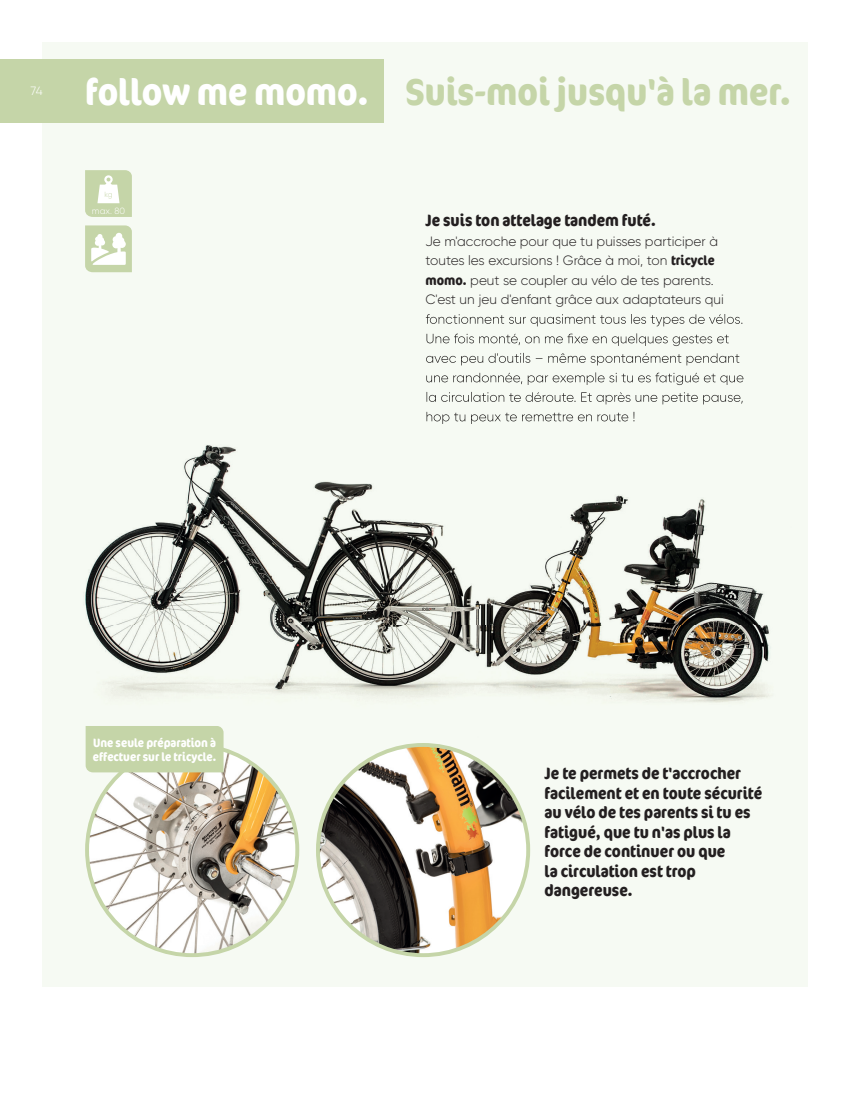
<style>
.page{position:relative;width:851px;height:1106px;background:#fff}
.page>*{position:absolute;margin:0;border:0;box-sizing:border-box;transform-origin:0 0}
.t1{font:700 condensed 37.5px "Cocon Offc Pro";color:#c5d5a8}
.t2{font:700 condensed 16.5px/19.5px "Cocon Offc Pro";color:#231f20}
.t3{font:300 13.5px/19.5px "Gilroy";color:#231f20}
.t4{font:700 condensed 12.15px/14.5px "Cocon Offc Pro";color:#fff}
.t5{font:300 12px "Gilroy";color:#fff}
.t6{font:300 9px "Gilroy";color:#fff}
.t7{font:300 7.5px "Gilroy";color:#c5d5a8}
.s1{color:#fff}
.s2{font-family:"Cocon Offc Pro";font-weight:700;font-stretch:condensed}
</style>
<div class="page">
<div style="left:43px;top:43px;width:765px;height:943px;background:#f6faf3"></div>
<div style="left:0;top:60px;width:384px;height:63px;background:#c5d5a8"></div>
<img style="left:85px;top:317px;width:684px;height:464px">
<img style="left:426px;top:315px;width:317px;height:11px">
<img style="left:426px;top:333px;width:303px;height:13px">
<img style="left:426px;top:353px;width:313px;height:12px">
<img style="left:426px;top:372px;width:317px;height:13px">
<img style="left:426px;top:392px;width:317px;height:12px">
<img style="left:426px;top:412px;width:208px;height:12px">
<svg style="left:85px;top:170px;width:47px;height:47px"></svg>
<svg style="left:85px;top:225px;width:47px;height:47px"></svg>
<img style="left:87px;top:745px;width:210px;height:210px;border-radius:105px">
<img style="left:318px;top:745px;width:210px;height:210px;border-radius:105px">
<div style="left:86px;top:726px;width:137px;height:46px;background:#c5d5a8"></div>
<p class="t5" style="left:30px;top:83px;width:14px">74</p>
<h1 class="t1" style="left:85px;top:65px;width:707px"><span class="s1">follow me momo.</span> Suis-moi jusqu'à la mer.</h1>
<p class="t7" style="left:104px;top:190px;width:10px">kg</p>
<p class="t6" style="left:92px;top:205px;width:35px">max. 80</p>
<p class="t2" style="left:425px;top:210px;width:232px">Je suis ton attelage tandem futé.</p>
<p class="t3" style="left:425px;top:231px;width:300px">Je m'accroche pour que tu puisses participer à toutes les excursions ! Grâce à moi, ton <span class="s2">tricycle momo.</span> peut se coupler au vélo de tes parents.<br>C'est un jeu d'enfant grâce aux adaptateurs qui</p>
<p class="t4" style="left:93px;top:735px;width:125px">Une seule préparation à effectuer sur le tricycle.</p>
<p class="t2" style="left:544px;top:763px;width:219px">Je te permets de t'accrocher facilement et en toute sécurité au vélo de tes parents si tu es fatigué, que tu n'as plus la force de continuer ou que<br>la circulation est trop dangereuse.</p>
</div>
